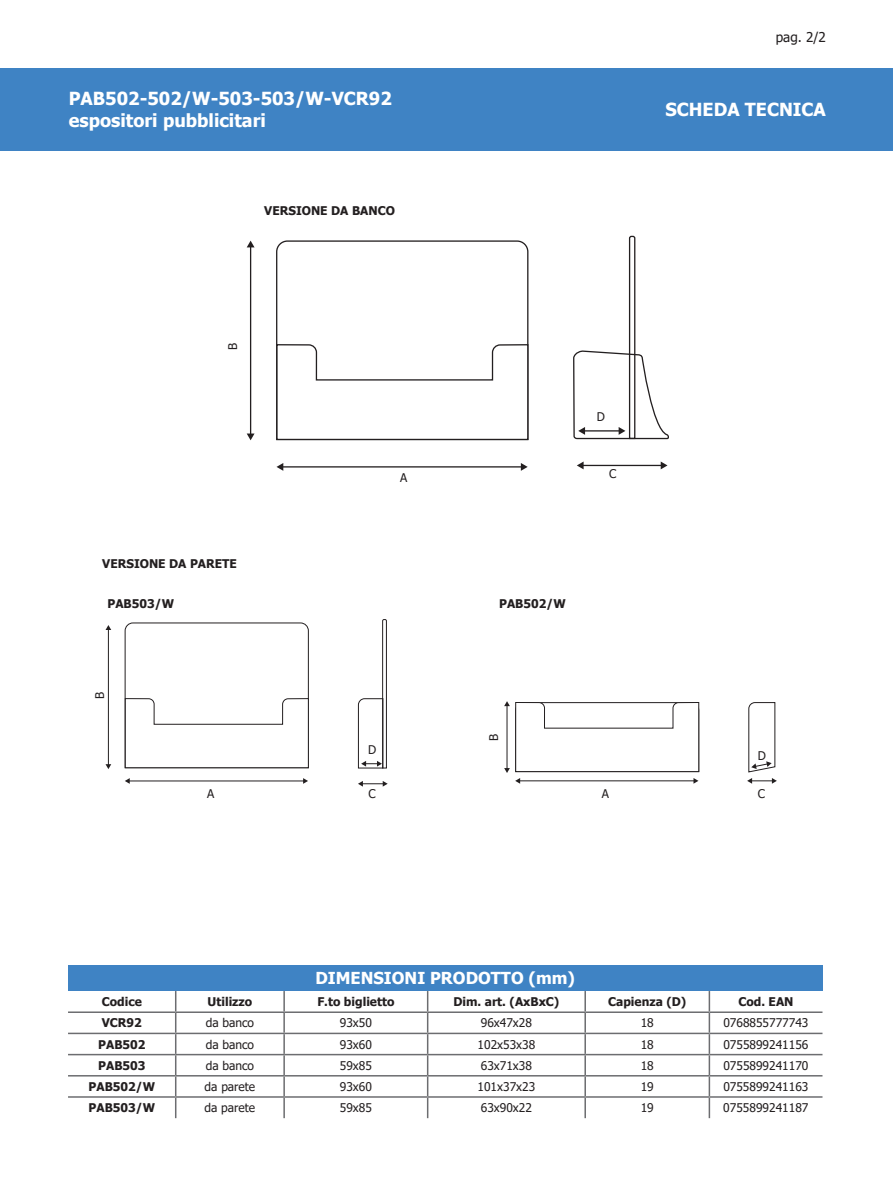
<style>
.page{position:relative;width:893px;height:1187px;background:#fff}
.page>*{position:absolute;margin:0;border:0;box-sizing:border-box;transform-origin:0 0}
.t1{font:700 18px/21.6px "Tahoma";color:#fff}
.t2{font:18px "Tahoma";color:#fff}
.t3{font:700 16.5px "Tahoma";color:#fff}
.t4{font:13.5px "Tahoma";color:#231f20}
.t5{font:12px "Tahoma";color:#231f20}
.t6{font:700 12px "Tahoma";color:#231f20}
.s1{font-weight:700}
</style>
<div class="page">
<div style="left:0;top:68px;width:893px;height:82px;background:#3f83c4"></div>
<svg style="left:276px;top:240px;width:253px;height:103px"></svg>
<svg style="left:276px;top:343px;width:253px;height:98px"></svg>
<hr style="left:250px;top:246px;width:1px;height:188px;background:#231f20">
<svg style="left:247px;top:240px;width:8px;height:7px"></svg>
<svg style="left:247px;top:433px;width:8px;height:7px"></svg>
<hr style="left:282px;top:466px;width:240px;height:1px;background:#231f20">
<svg style="left:277px;top:463px;width:6px;height:8px"></svg>
<svg style="left:521px;top:463px;width:7px;height:8px"></svg>
<svg style="left:573px;top:235px;width:96px;height:235px"></svg>
<svg style="left:124px;top:622px;width:185px;height:146px"></svg>
<hr style="left:108px;top:629px;width:1px;height:136px;background:#231f20">
<svg style="left:106px;top:625px;width:5px;height:5px"></svg>
<svg style="left:106px;top:764px;width:5px;height:5px"></svg>
<hr style="left:129px;top:780px;width:175px;height:1px;background:#231f20">
<svg style="left:125px;top:778px;width:5px;height:5px"></svg>
<svg style="left:303px;top:778px;width:5px;height:5px"></svg>
<svg style="left:357px;top:619px;width:31px;height:168px"></svg>
<svg style="left:504px;top:701px;width:196px;height:82px"></svg>
<svg style="left:747px;top:702px;width:30px;height:81px"></svg>
<div style="left:68px;top:965px;width:754px;height:25px;background:#3f83c4"></div>
<hr style="left:283px;top:990px;width:2px;height:21px;background:#6c6d70">
<hr style="left:584px;top:990px;width:2px;height:21px;background:#6c6d70">
<hr style="left:68px;top:1011px;width:108px;height:1px;background:#6c6d70">
<hr style="left:176px;top:1011px;width:108px;height:1px;background:#6c6d70">
<hr style="left:284px;top:1011px;width:144px;height:1px;background:#6c6d70">
<hr style="left:283px;top:1012px;width:2px;height:20px;background:#6c6d70">
<hr style="left:428px;top:1011px;width:157px;height:1px;background:#6c6d70">
<hr style="left:585px;top:1011px;width:124px;height:1px;background:#6c6d70">
<hr style="left:584px;top:1012px;width:2px;height:20px;background:#6c6d70">
<hr style="left:709px;top:1011px;width:113px;height:1px;background:#6c6d70">
<hr style="left:68px;top:1032px;width:108px;height:2px;background:#6c6d70">
<hr style="left:176px;top:1032px;width:108px;height:2px;background:#6c6d70">
<hr style="left:284px;top:1032px;width:144px;height:2px;background:#6c6d70">
<hr style="left:428px;top:1032px;width:157px;height:2px;background:#6c6d70">
<hr style="left:585px;top:1032px;width:124px;height:2px;background:#6c6d70">
<hr style="left:709px;top:1032px;width:113px;height:2px;background:#6c6d70">
<hr style="left:68px;top:1053px;width:108px;height:2px;background:#6c6d70">
<hr style="left:176px;top:1053px;width:108px;height:2px;background:#6c6d70">
<hr style="left:284px;top:1053px;width:144px;height:2px;background:#6c6d70">
<svg style="left:283px;top:1034px;width:2px;height:40px"></svg>
<hr style="left:428px;top:1053px;width:157px;height:2px;background:#6c6d70">
<hr style="left:585px;top:1053px;width:124px;height:2px;background:#6c6d70">
<svg style="left:584px;top:1034px;width:2px;height:40px"></svg>
<hr style="left:709px;top:1053px;width:113px;height:2px;background:#6c6d70">
<hr style="left:68px;top:1074px;width:108px;height:2px;background:#6c6d70">
<hr style="left:176px;top:1074px;width:108px;height:2px;background:#6c6d70">
<hr style="left:284px;top:1074px;width:144px;height:2px;background:#6c6d70">
<hr style="left:283px;top:1076px;width:2px;height:20px;background:#6c6d70">
<hr style="left:428px;top:1074px;width:157px;height:2px;background:#6c6d70">
<hr style="left:585px;top:1074px;width:124px;height:2px;background:#6c6d70">
<hr style="left:584px;top:1076px;width:2px;height:20px;background:#6c6d70">
<hr style="left:709px;top:1074px;width:113px;height:2px;background:#6c6d70">
<hr style="left:68px;top:1096px;width:108px;height:1px;background:#6c6d70">
<hr style="left:176px;top:1096px;width:108px;height:1px;background:#6c6d70">
<svg style="left:175px;top:990px;width:1px;height:128px"></svg>
<hr style="left:284px;top:1096px;width:144px;height:1px;background:#6c6d70">
<hr style="left:283px;top:1097px;width:2px;height:21px;background:#6c6d70">
<hr style="left:428px;top:1096px;width:157px;height:1px;background:#6c6d70">
<svg style="left:427px;top:990px;width:1px;height:128px"></svg>
<hr style="left:585px;top:1096px;width:124px;height:1px;background:#6c6d70">
<hr style="left:584px;top:1097px;width:2px;height:21px;background:#6c6d70">
<hr style="left:709px;top:1096px;width:113px;height:1px;background:#6c6d70">
<svg style="left:709px;top:990px;width:1px;height:128px"></svg>
<p class="t4" style="left:776px;top:28px;width:52px">pag. 2/2</p>
<h1 class="t2" style="left:65px;top:85px;width:256px"><span class="s1">WHL800</span>Pannelli divisori singoli</h1>
<h1 class="t1" style="left:678px;top:91px;width:162px">SCHEDA TECNICA</h1>
<h1 class="t1" style="left:69px;top:89px;width:325px">PAB502-502/W-503-503/W-VCR92 espositori pubblicitari</h1>
<h1 class="t1" style="left:665px;top:99px;width:162px">SCHEDA TECNICA</h1>
<p class="t6" style="left:264px;top:202px;width:132px">VERSIONE DA BANCO</p>
<p class="t5" style="left:225px;top:350px;width:9px;rotate:-90deg">B</p>
<p class="t5" style="left:400px;top:470px;width:9px">A</p>
<p class="t6" style="left:102px;top:555px;width:136px">VERSIONE DA PARETE</p>
<p class="t6" style="left:108px;top:595px;width:68px">PAB503/W</p>
<p class="t6" style="left:499px;top:595px;width:68px">PAB502/W</p>
<p class="t5" style="left:597px;top:408px;width:10px">D</p>
<p class="t5" style="left:609px;top:466px;width:9px">C</p>
<p class="t5" style="left:92px;top:698px;width:9px;rotate:-90deg">B</p>
<p class="t5" style="left:368px;top:741px;width:10px">D</p>
<p class="t5" style="left:486px;top:741px;width:9px;rotate:-90deg">B</p>
<p class="t5" style="left:758px;top:747px;width:10px">D</p>
<p class="t5" style="left:368px;top:785px;width:9px">C</p>
<p class="t5" style="left:758px;top:785px;width:9px">C</p>
<p class="t5" style="left:207px;top:785px;width:9px">A</p>
<p class="t5" style="left:602px;top:785px;width:9px">A</p>
<h2 class="t3" style="left:315px;top:966px;width:261px">DIMENSIONI PRODOTTO (mm)</h2>
<p class="t6" style="left:102px;top:993px;width:42px">Codice</p>
<p class="t6" style="left:208px;top:993px;width:46px">Utilizzo</p>
<p class="t6" style="left:317px;top:993px;width:79px">F.to biglietto</p>
<p class="t6" style="left:453px;top:993px;width:107px">Dim. art. (AxBxC)</p>
<p class="t6" style="left:608px;top:993px;width:80px">Capienza (D)</p>
<p class="t6" style="left:738px;top:993px;width:57px">Cod. EAN</p>
<p class="t6" style="left:102px;top:1014px;width:42px">VCR92</p>
<p class="t5" style="left:206px;top:1014px;width:50px">da banco</p>
<p class="t5" style="left:340px;top:1014px;width:34px">93x50</p>
<p class="t5" style="left:481px;top:1014px;width:53px">96x47x28</p>
<p class="t5" style="left:641px;top:1014px;width:15px">18</p>
<p class="t5" style="left:723px;top:1014px;width:87px">0768855777743</p>
<p class="t6" style="left:98px;top:1035px;width:49px">PAB502</p>
<p class="t5" style="left:206px;top:1036px;width:50px">da banco</p>
<p class="t5" style="left:340px;top:1036px;width:34px">93x60</p>
<p class="t5" style="left:478px;top:1036px;width:59px">102x53x38</p>
<p class="t5" style="left:641px;top:1036px;width:15px">18</p>
<p class="t5" style="left:723px;top:1036px;width:87px">0755899241156</p>
<p class="t6" style="left:98px;top:1056px;width:49px">PAB503</p>
<p class="t5" style="left:206px;top:1057px;width:50px">da banco</p>
<p class="t5" style="left:340px;top:1057px;width:34px">59x85</p>
<p class="t5" style="left:481px;top:1057px;width:53px">63x71x38</p>
<p class="t5" style="left:641px;top:1057px;width:15px">18</p>
<p class="t5" style="left:723px;top:1057px;width:87px">0755899241170</p>
<p class="t6" style="left:89px;top:1078px;width:68px">PAB502/W</p>
<p class="t5" style="left:205px;top:1078px;width:52px">da parete</p>
<p class="t5" style="left:340px;top:1078px;width:34px">93x60</p>
<p class="t5" style="left:478px;top:1078px;width:59px">101x37x23</p>
<p class="t5" style="left:641px;top:1078px;width:15px">19</p>
<p class="t5" style="left:723px;top:1078px;width:87px">0755899241163</p>
<p class="t6" style="left:89px;top:1099px;width:68px">PAB503/W</p>
<p class="t5" style="left:205px;top:1099px;width:52px">da parete</p>
<p class="t5" style="left:340px;top:1099px;width:34px">59x85</p>
<p class="t5" style="left:481px;top:1099px;width:53px">63x90x22</p>
<p class="t5" style="left:641px;top:1099px;width:15px">19</p>
<p class="t5" style="left:723px;top:1099px;width:87px">0755899241187</p>
</div>
